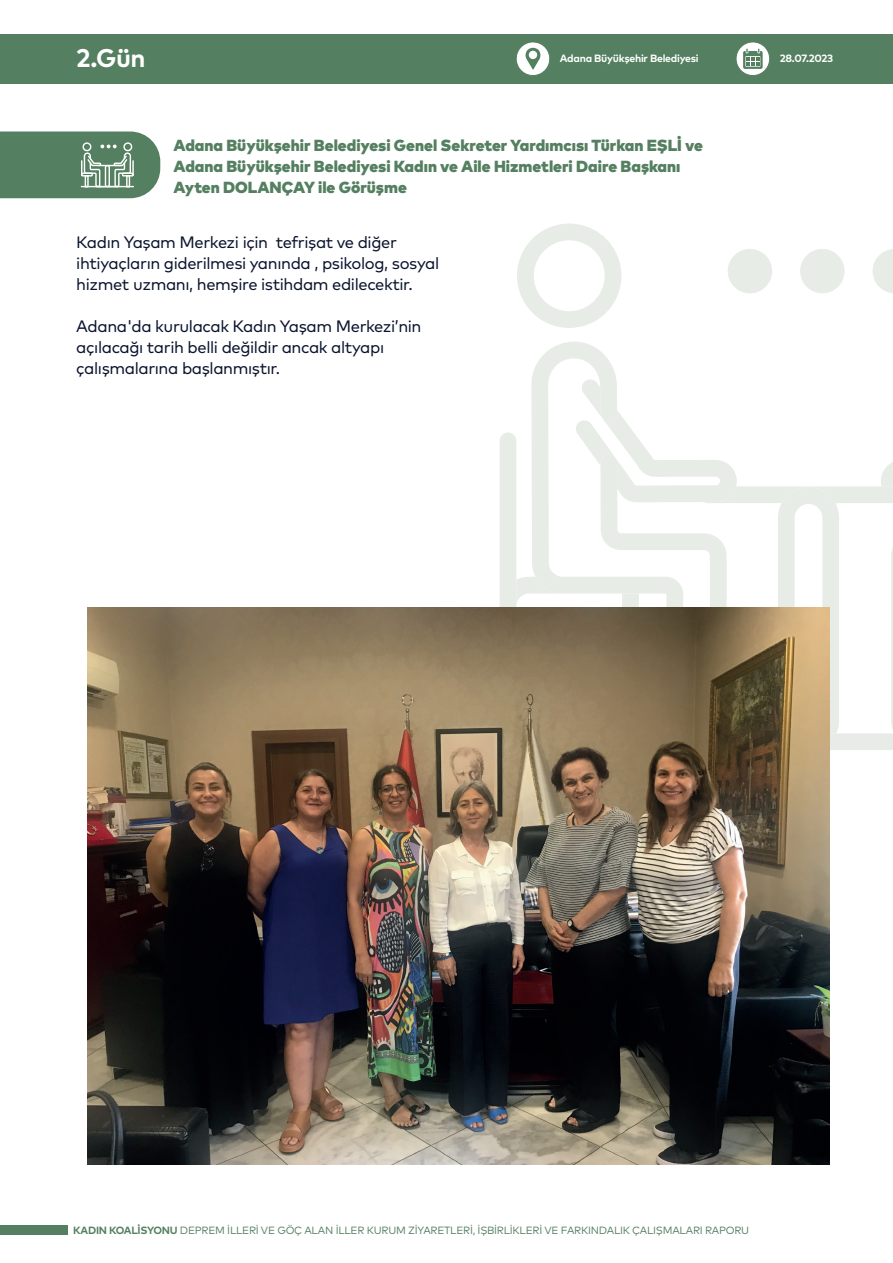
<style>
.page{position:relative;width:893px;height:1263px;background:#fff}
.page>*{position:absolute;margin:0;border:0;box-sizing:border-box;transform-origin:0 0}
.t1{font:700 25.5px "Mark Pro";color:#fff}
.t2{font:16.5px/21px "Mark Pro";letter-spacing:-.025em;color:#09132d}
.t3{font:900 16.05px/21px "Mark Pro";color:#547f60}
.t4{font:10.5px "Mark Pro";letter-spacing:-.025em;color:#547f60}
.t5{font:700 10.5px "Mark Pro";letter-spacing:-.025em;color:#fff}
.s1{font-weight:700}
</style>
<div class="page">
<div style="left:0;top:1224px;width:68px;height:10px;background:#547f60"></div>
<div style="left:0;top:34px;width:893px;height:49px;background:#547f60"></div>
<svg style="left:0;top:131px;width:160px;height:67px;background:#668c70"></svg>
<svg style="left:516px;top:42px;width:34px;height:33px"></svg>
<svg style="left:736px;top:42px;width:34px;height:34px"></svg>
<div style="left:736px;top:41px;width:34px;height:35px;border:1px solid #547f60;border-radius:50%"></div>
<svg style="left:743px;top:49px;width:20px;height:20px"></svg>
<svg style="left:517px;top:224px;width:104px;height:104px"></svg>
<svg style="left:532px;top:342px;width:84px;height:37px;fill:#eaeeea"></svg>
<svg style="left:500px;top:379px;width:393px;height:371px"></svg>
<div style="left:728px;top:249px;width:44px;height:44px;background:#e7ece7;border-radius:50%"></div>
<div style="left:800px;top:249px;width:44px;height:44px;background:#e7ece7;border-radius:50%"></div>
<svg style="left:872px;top:249px;width:21px;height:44px"></svg>
<img style="left:87px;top:607px;width:743px;height:557px">
<h1 class="t1" style="left:76px;top:38px;width:71px">2.Gün</h1>
<p class="t5" style="left:560px;top:50px;width:140px">Adana Büyükşehir Belediyesi</p>
<p class="t5" style="left:780px;top:50px;width:55px">28.07.2023</p>
<p class="t3" style="left:174px;top:133px;width:531px">Adana Büyükşehir Belediyesi Genel Sekreter Yardımcısı Türkan EŞLİ ve<br>Adana Büyükşehir Belediyesi Kadın ve Aile Hizmetleri Daire Başkanı<br>Ayten DOLANÇAY ile Görüşme</p>
<p class="t2" style="left:76px;top:231px;width:364px">Kadın Yaşam Merkezi için tefrişat ve diğer ihtiyaçların giderilmesi yanında , psikolog, sosyal hizmet uzmanı, hemşire istihdam edilecektir.</p>
<p class="t2" style="left:76px;top:315px;width:347px">Adana'da kurulacak Kadın Yaşam Merkezi’nin açılacağı tarih belli değildir ancak altyapı çalışmalarına başlanmıştır.</p>
<p class="t4" style="left:73px;top:1222px;width:677px"><span class="s1">KADIN KOALİSYONU</span> DEPREM İLLERİ VE GÖÇ ALAN İLLER KURUM ZİYARETLERİ, İŞBİRLİKLERİ VE FARKINDALIK ÇALIŞMALARI RAPORU</p>
</div>
